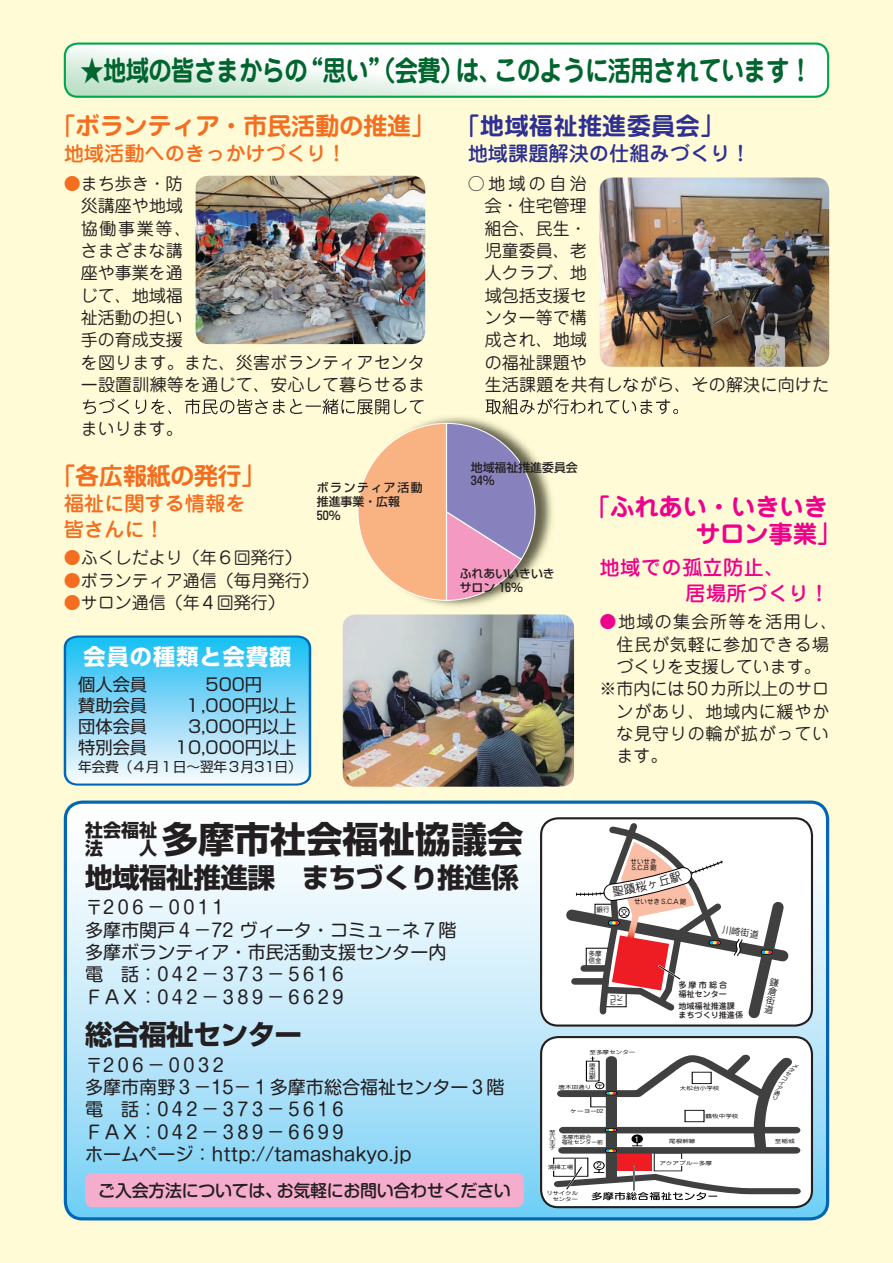
<style>
.page{position:relative;width:893px;height:1263px;background:#fffbd6}
.page>*{position:absolute;margin:0;border:0;box-sizing:border-box;transform-origin:0 0}
.t1{font:700 36.15px "Shin Go Pro";color:#231f20}
.t2{font:700 28.05px "Jun 501 Pro";letter-spacing:-.03em;color:#00652e;scale:.83 1}
.t3{font:700 27.6px "Shin Go Pro";letter-spacing:-.02em;color:#231f20}
.t4{font:700 24.45px "Jun 501 Pro";letter-spacing:-.02em;color:#f36e21}
.t5{font:700 24.45px/26.5px "Jun 501 Pro";letter-spacing:-.01em;color:#ed028c}
.t6{font:700 24.45px "Jun 501 Pro";color:#2e3092}
.t7{font:700 22.05px "Shin Go Pro";letter-spacing:.05em;color:#fff}
.t8{font:500 20.25px/26.5px "Jun 34 Pro";color:#f36e21}
.t9{font:500 20.25px/26.5px "Jun 34 Pro";letter-spacing:.02em;color:#ed028c}
.t10{font:500 20.25px "Jun 34 Pro";color:#2e3092}
.t11{font:18px/22.4px "Shin M Go Pro";color:#231f20}
.t12{font:700 18px "Shin Go Pro";color:#231f20}
.t13{font:17.25px "Shin Go Pro";color:#231f20}
.t14{font:500 17.1px "Shin M Go Pro";letter-spacing:-.02em;color:#231f20}
.t15{font:16.95px/22.4px "Jun 201 Pro";color:#231f20}
.t16{font:16.95px "Jun 201 Pro";letter-spacing:.045em;color:#231f20}
.t17{font:16.95px "Jun 201 Pro";letter-spacing:.085em;color:#231f20}
.t18{font:13.8px "Shin Go Pro";letter-spacing:-.02em;color:#231f20}
.t19{font:500 11.85px/13.6px "Shin Go Pro";color:#231f20}
.t20{font:500 11.85px/13.6px "Shin Go Pro";letter-spacing:.13em;color:#231f20}
.t21{font:9.3px/9.3px "Jun 201 Pro";color:#231f20;text-align:justify}
.t22{font:500 8.1px/9.3px "Jun 34 Pro";color:#231f20}
.t23{font:500 7.65px "Gothic BBB Pro";color:#fff;scale:1.29 1}
.t24{font:500 7.65px "Gothic BBB Pro";color:#000;scale:1.29 1}
.t25{font:6.6px/6.9px "Jun 201 Pro";color:#000}
.t26{font:5.1px/4.8px "Jun 201 Pro";color:#000;text-align:justify;scale:1.29 1}
.t27{font:5.1px/5.4px "Jun 201 Pro";color:#000;scale:1.16 1}
.t28{font:5.1px/6px "Jun 201 Pro";letter-spacing:-.05em;color:#000;text-align:right;scale:1.29 1}
.t29{font:4.65px/4.2px "Jun 201 Pro";color:#000;text-align:justify;scale:1.43 1}
.s1{color:#f36e21}
.s2{color:#ed028c}
.s3{font-size:18px}
</style>
<div class="page">
<div style="left:65px;top:802px;width:763px;height:417px;background:linear-gradient(to bottom,#fff,#7ad0f4);border-radius:17px"></div>
<div style="left:64px;top:800px;width:765px;height:420px;border:3px solid #0166b3;border-radius:17px"></div>
<div style="left:541px;top:818px;width:271px;height:207px;background:#fff;border-radius:17px"></div>
<div style="left:540px;top:817px;width:273px;height:210px;border:2px solid #231f20;border-radius:17px"></div>
<svg style="left:65px;top:44px;width:763px;height:53px"></svg>
<div style="left:64px;top:43px;width:765px;height:55px;border:2px solid #00a54f;border-radius:13px"></div>
<div style="left:541px;top:1037px;width:271px;height:170px;background:#fff;border-radius:17px"></div>
<div style="left:540px;top:1036px;width:273px;height:172px;border:2px solid #231f20;border-radius:17px"></div>
<svg style="left:62px;top:634px;width:250px;height:153px;background:#87d5f3"></svg>
<div style="left:85px;top:1173px;width:439px;height:34px;background:#f5adce;border-radius:8px"></div>
<img style="left:343px;top:614px;width:231px;height:173px">
<svg style="left:83px;top:398px;width:341px;height:16px;background:#d1cdb1"></svg>
<svg style="left:485px;top:398px;width:193px;height:16px;background:#cecaae"></svg>
<img style="left:600px;top:178px;width:229px;height:189px">
<img style="left:196px;top:176px;width:229px;height:168px">
<img style="left:358px;top:413px;width:198px;height:198px">
<img style="left:358px;top:413px;width:66px;height:1px">
<img style="left:485px;top:413px;width:71px;height:1px">
<svg style="left:357px;top:422px;width:179px;height:179px;background:#d5ada8"></svg>
<svg style="left:559px;top:823px;width:237px;height:202px"></svg>
<svg style="left:553px;top:1054px;width:248px;height:146px"></svg>
<h2 class="t2" style="left:80px;top:48px;width:884px">★地域の皆さまからの“思い”（会費）は、このように活用されています！</h2>
<h3 class="t4" style="left:52px;top:106px;width:385px">「ボランティア・市民活動の推進」</h3>
<p class="t8" style="left:64px;top:138px;width:284px">地域活動へのきっかけづくり！</p>
<p class="t15" style="left:81px;top:170px;width:346px;text-indent:-17px"><span class="s1">●</span> まち歩き・防<br>災講座や地域<br>協働事業等、<br>さまざまな講<br>座や事業を通<br>じて、地域福<br>祉活動の担い<br>手の育成支援<br>を図ります。また、災害ボランティアセンター設置訓練等を通じて、安心して暮らせるま</p>
<p class="t15" style="left:81px;top:416px;width:104px">まいります。</p>
<h3 class="t4" style="left:52px;top:456px;width:216px">「各広報紙の発行」</h3>
<p class="t8" style="left:64px;top:488px;width:183px">福祉に関する情報を皆さんに！</p>
<p class="t15" style="left:64px;top:545px;width:240px"><span class="s1">●</span>ふくしだより（年６回発行）</p>
<p class="t15" style="left:64px;top:567px;width:257px"><span class="s1">●</span>ボランティア通信（毎月発行）</p>
<p class="t15" style="left:64px;top:589px;width:223px"><span class="s1">●</span>サロン通信（年４回発行）</p>
<p class="t20" style="left:317px;top:480px;width:107px">ボランティア活動推進事業・広報<br>50％</p>
<h3 class="t7" style="left:84px;top:639px;width:209px">会員の種類と会費額</h3>
<p class="t13" style="left:78px;top:670px;width:71px">個人会員</p>
<p class="t13" style="left:206px;top:670px;width:93px">500円　　</p>
<p class="t13" style="left:78px;top:691px;width:71px">賛助会員</p>
<p class="t13" style="left:184px;top:691px;width:114px">１,000円以上</p>
<p class="t13" style="left:78px;top:712px;width:71px">団体会員</p>
<p class="t13" style="left:188px;top:712px;width:110px">3,000円以上</p>
<p class="t13" style="left:78px;top:733px;width:71px">特別会員</p>
<p class="t13" style="left:175px;top:733px;width:123px">10,000円以上</p>
<p class="t18" style="left:78px;top:755px;width:225px">年会費（４月１日～翌年３月31日）</p>
<h3 class="t6" style="left:455px;top:106px;width:270px">「地域福祉推進委員会」</h3>
<p class="t10" style="left:468px;top:137px;width:284px">地域課題解決の仕組みづくり！</p>
<p class="t15" style="left:485px;top:170px;width:346px;text-indent:-17px">○ 地域の自治<br>会・住宅管理<br>組合、民生・<br>児童委員、老<br>人クラブ、地<br>域包括支援セ<br>ンター等で構<br>成され、地域<br>の福祉課題や<br>生活課題を共有しながら、その解決に向けた</p>
<p class="t19" style="left:471px;top:459px;width:108px">地域福祉推進委員会<br>34％</p>
<p class="t19" style="left:460px;top:565px;width:97px">ふれあいいきいきサロン 16％</p>
<h3 class="t5" style="left:696px;top:491px;width:147px;text-indent:-110px">「ふれあい・いきいきサロン事業」</h3>
<p class="t9" style="left:685px;top:552px;width:145px;text-indent:-86px">地域での孤立防止、<br>居場所づくり！</p>
<p class="t17" style="left:600px;top:608px;width:240px"><span class="s2">●</span> 地域の集会所等を活用し、</p>
<p class="t16" style="left:617px;top:631px;width:214px">住民が気軽に参加できる場</p>
<p class="t15" style="left:617px;top:654px;width:206px">づくりを支援しています。</p>
<p class="t15" style="left:600px;top:676px;width:231px">※ 市内には50カ所以上のサロ</p>
<p class="t16" style="left:617px;top:698px;width:214px">ンがあり、地域内に緩やか</p>
<p class="t16" style="left:617px;top:720px;width:214px">な見守りの輪が拡がってい</p>
<p class="t15" style="left:617px;top:743px;width:53px">ます。</p>
<p class="t12" style="left:85px;top:815px;width:74px">社会福祉</p>
<h1 class="t1" style="left:85px;top:810px;width:440px"><span class="s3">法　　人</span> 多摩市社会福祉協議会</h1>
<h3 class="t3" style="left:85px;top:855px;width:435px">地域福祉推進課　まちづくり推進係</h3>
<p class="t11" style="left:85px;top:894px;width:373px">〒206－0011<br>多摩市関戸４－72 ヴィータ・コミュ－ネ７階多摩ボランティア・市民活動支援センター内電　話：042－373－5616<br>ＦＡＸ：042－389－6629</p>
<h3 class="t3" style="left:85px;top:1012px;width:219px">総合福祉センター</h3>
<p class="t11" style="left:85px;top:1051px;width:421px">〒206－0032<br>多摩市南野３－15－１多摩市総合福祉センター３階電　話：042－373－5616<br>ＦＡＸ：042－389－6699<br>ホームページ：http://tamashakyo.jp</p>
<p class="t14" style="left:98px;top:1176px;width:414px">ご入会方法については、お気軽にお問い合わせください</p>
<p class="t25" style="left:596px;top:905px;width:15px">銀行</p>
<p class="t25" style="left:589px;top:949px;width:15px">多摩信金</p>
<p class="t25" style="left:610px;top:993px;width:15px;line-height:5.7px">コンビニ</p>
<p class="t25" style="left:631px;top:857px;width:28px">せいせき<br>Ｓ.Ｃ.Ｂ館</p>
<p class="t25" style="left:634px;top:897px;width:54px">せいせきＳ.Ｃ.Ａ館</p>
<p class="t21" style="left:723px;top:923px;width:38px;rotate:9deg">川崎街道</p>
<p class="t22" style="left:678px;top:979px;width:50px">多摩市総合福祉センター</p>
<p class="t22" style="left:678px;top:1000px;width:66px">地域福祉推進課まちづくり推進係</p>
<p class="t21" style="left:771px;top:976px;width:11px;rotate:11deg">鎌倉街道</p>
<p class="t26" style="left:589px;top:1049px;width:37px">至多摩センター</p>
<p class="t29" style="left:589px;top:1062px;width:6px">唐木田駅</p>
<p class="t26" style="left:596px;top:1083px;width:7px">〒</p>
<p class="t26" style="left:558px;top:1084px;width:27px">唐木田通り</p>
<p class="t26" style="left:680px;top:1085px;width:32px">大松台小学校</p>
<p class="t26" style="left:571px;top:1108px;width:27px">ケーヨーD2</p>
<p class="t26" style="left:706px;top:1113px;width:27px">鶴牧中学校</p>
<p class="t26" style="left:549px;top:1129px;width:7px">至八王子</p>
<p class="t26" style="left:775px;top:1138px;width:17px">至稲城</p>
<p class="t27" style="left:562px;top:1134px;width:37px">多摩市総合<br>福祉センター前</p>
<p class="t23" style="left:635px;top:1133px;width:5px">1</p>
<p class="t26" style="left:669px;top:1138px;width:22px">尾根幹線</p>
<p class="t26" style="left:548px;top:1164px;width:21px">清掃工場</p>
<p class="t28" style="left:546px;top:1189px;width:26px">リサイクルセンター</p>
<p class="t24" style="left:597px;top:1159px;width:5px">2</p>
<p class="t26" style="left:659px;top:1160px;width:42px">アクアブルー多摩</p>
</div>
